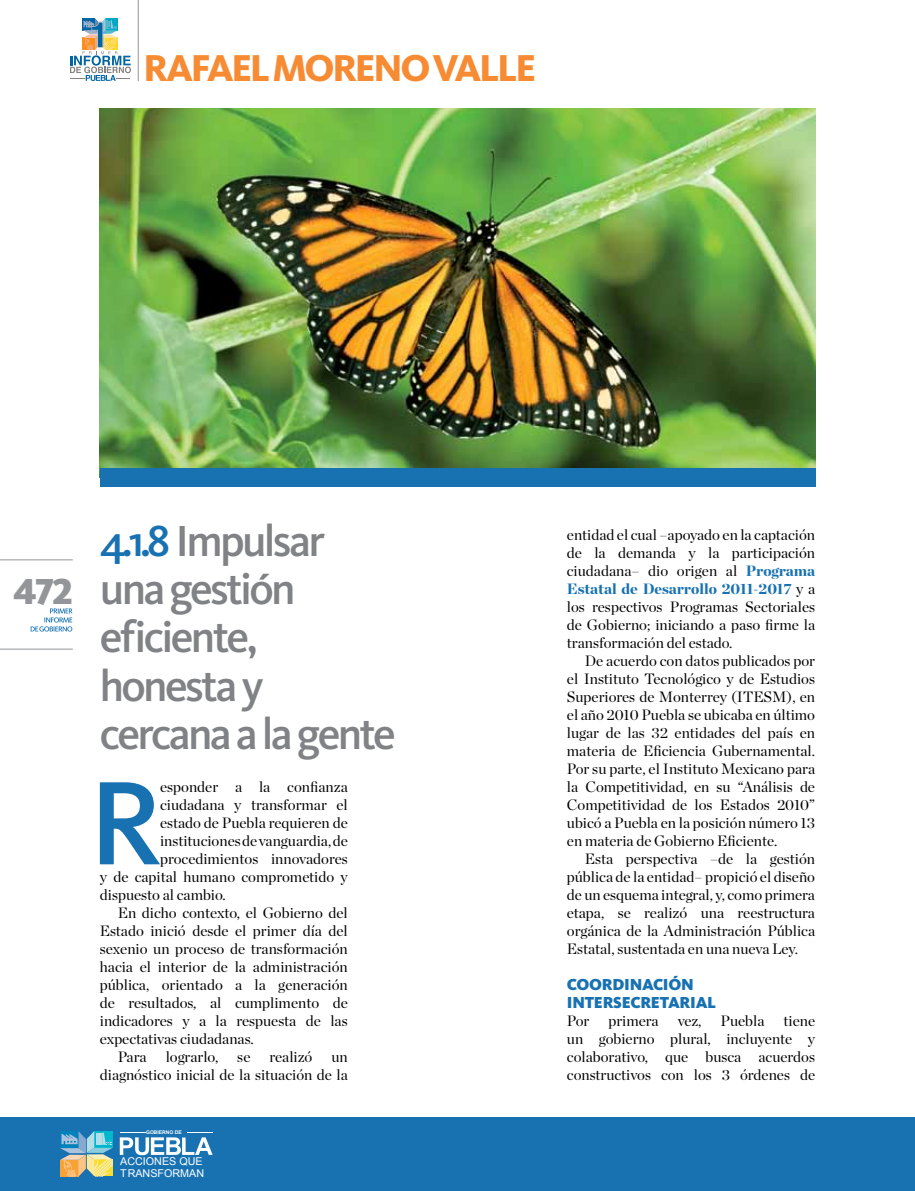
<style>
.page{position:relative;width:915px;height:1191px;background:#fff}
.page>*{position:absolute;margin:0;border:0;box-sizing:border-box;transform-origin:0 0}
.t1{font:500 123.15px "Kievit OT";color:#1872b2}
.t2{font:500 45px/48px "Kievit OT";letter-spacing:-.06em;color:#808285}
.t3{font:800 38.85px "Kievit OT";letter-spacing:-.06em;color:#f68b33}
.t4{font:900 37.5px "Kievit OT";color:#939598}
.t5{font:900 16.5px/18px "Kievit OT";letter-spacing:-.02em;color:#1872b2}
.t6{font:15px/18px "Chronicle Display";color:#000;text-align:right}
.t7{font:900 15px "Chronicle Display";color:#1872b2}
.t8{font:10.8px/12px "Arial";color:#fff}
.t9{font:700 4.95px "Arial";color:#fff}
.s1{color:#1872b2}
.s2{font-weight:900;color:#1872b2}
.s3{font-weight:400;color:#000}
</style>
<div class="page">
<div style="left:0;top:1117px;width:914px;height:74px;background:#1872b2"></div>
<svg style="left:120px;top:1132px;width:92px;height:23px"></svg>
<svg style="left:60px;top:1131px;width:53px;height:46px;background:#98b7a6"></svg>
<hr style="left:138px;top:0;width:1px;height:81px;background:#939598">
<svg style="left:70px;top:18px;width:61px;height:63px"></svg>
<hr style="left:0;top:559px;width:73px;height:1px;background:#939598">
<hr style="left:0;top:649px;width:73px;height:1px;background:#939598">
<svg style="left:31px;top:608px;width:41px;height:23px"></svg>
<img style="left:100px;top:108px;width:714px;height:360px">
<div style="left:100px;top:468px;width:714px;height:18px;background:#1872b2"></div>
<p class="t3" style="left:144px;top:45px;width:394px">RAFAEL MORENO VALLE</p>
<p class="t4" style="left:13px;top:568px;width:61px">472</p>
<p class="t2" style="left:100px;top:517px;width:297px"><span class="s1">4.1.8</span> Impulsar una gestión eficiente, honesta y cercana a la gente</p>
<p class="t1" style="left:89px;top:748px;width:75px">R</p>
<p class="t6" style="left:160px;top:778px;width:189px">esponder a la confianza</p>
<p class="t6" style="left:160px;top:796px;width:189px">ciudadana y transformar el</p>
<p class="t6" style="left:160px;top:814px;width:189px">estado de Puebla requieren de</p>
<p class="t6" style="left:160px;top:832px;width:189px">instituciones de vanguardia, de</p>
<p class="t6" style="left:160px;top:850px;width:189px">procedimientos innovadores</p>
<p class="t6" style="left:100px;top:868px;width:249px">y de capital humano comprometido y</p>
<p class="t6" style="left:100px;top:886px;width:127px">dispuesto al cambio.</p>
<p class="t6" style="left:118px;top:904px;width:231px">En dicho contexto, el Gobierno del</p>
<p class="t6" style="left:100px;top:922px;width:249px">Estado inició desde el primer día del</p>
<p class="t6" style="left:100px;top:940px;width:249px">sexenio un proceso de transformación</p>
<p class="t6" style="left:100px;top:958px;width:249px">hacia el interior de la administración</p>
<p class="t6" style="left:100px;top:976px;width:249px">pública, orientado a la generación</p>
<p class="t6" style="left:100px;top:994px;width:249px">de resultados, al cumplimento de</p>
<p class="t6" style="left:100px;top:1012px;width:249px">indicadores y a la respuesta de las</p>
<p class="t6" style="left:100px;top:1030px;width:155px">expectativas ciudadanas.</p>
<p class="t6" style="left:118px;top:1048px;width:30px">Para</p>
<p class="t6" style="left:166px;top:1048px;width:54px">lograrlo,</p>
<p class="t6" style="left:237px;top:1048px;width:15px">se</p>
<p class="t6" style="left:269px;top:1048px;width:44px">realizó</p>
<p class="t6" style="left:100px;top:1048px;width:249px">un<br>diagnóstico inicial de la situación de la</p>
<p class="t9" style="left:146px;top:1129px;width:37px">GOBIERNO DE</p>
<p class="t8" style="left:120px;top:1155px;width:85px">ACCIONES QUE<br>TRANSFORMAN</p>
<p class="t6" style="left:566px;top:526px;width:249px">entidad el cual –apoyado en la captación</p>
<p class="t6" style="left:566px;top:544px;width:250px">de la demanda y la participación</p>
<p class="t6" style="left:566px;top:562px;width:249px">ciudadana– dio origen al <span class="s2">Programa</span></p>
<p class="t7" style="left:566px;top:580px;width:250px">Estatal de Desarrollo 2011-2017 <span class="s3">y a</span></p>
<p class="t6" style="left:566px;top:598px;width:250px">los respectivos Programas Sectoriales</p>
<p class="t6" style="left:566px;top:616px;width:250px">de Gobierno; iniciando a paso firme la</p>
<p class="t6" style="left:566px;top:634px;width:167px">transformación del estado.</p>
<p class="t6" style="left:584px;top:652px;width:232px">De acuerdo con datos publicados por</p>
<p class="t6" style="left:566px;top:670px;width:249px">el Instituto Tecnológico y de Estudios</p>
<p class="t6" style="left:566px;top:688px;width:249px">Superiores de Monterrey (ITESM), en</p>
<p class="t6" style="left:566px;top:706px;width:249px">el año 2010 Puebla se ubicaba en último</p>
<p class="t6" style="left:566px;top:724px;width:249px">lugar de las 32 entidades del país en</p>
<p class="t6" style="left:566px;top:742px;width:249px">materia de Eficiencia Gubernamental.</p>
<p class="t6" style="left:566px;top:760px;width:250px">Por su parte, el Instituto Mexicano para</p>
<p class="t6" style="left:566px;top:778px;width:249px">la Competitividad, en su “Análisis de</p>
<p class="t6" style="left:566px;top:796px;width:249px">Competitividad de los Estados 2010”</p>
<p class="t6" style="left:566px;top:814px;width:249px">ubicó a Puebla en la posición número 13</p>
<p class="t6" style="left:566px;top:832px;width:212px">en materia de Gobierno Eficiente.</p>
<p class="t6" style="left:584px;top:850px;width:231px">Esta perspectiva –de la gestión</p>
<p class="t6" style="left:566px;top:868px;width:249px">pública de la entidad– propició el diseño</p>
<p class="t6" style="left:566px;top:886px;width:249px">de un esquema integral, y, como primera</p>
<p class="t6" style="left:566px;top:904px;width:249px">etapa, se realizó una reestructura</p>
<p class="t6" style="left:566px;top:922px;width:250px">orgánica de la Administración Pública</p>
<p class="t6" style="left:566px;top:940px;width:233px">Estatal, sustentada en una nueva Ley.</p>
<p class="t5" style="left:566px;top:975px;width:151px">COORDINACIÓN<br>INTERSECRETARIAL</p>
<p class="t6" style="left:566px;top:1012px;width:24px">Por</p>
<p class="t6" style="left:608px;top:1012px;width:52px">primera</p>
<p class="t6" style="left:677px;top:1012px;width:25px">vez,</p>
<p class="t6" style="left:720px;top:1012px;width:45px">Puebla</p>
<p class="t6" style="left:566px;top:1012px;width:250px;text-align:justify;text-indent:216px">tiene un gobierno plural, incluyente y colaborativo, que busca acuerdos constructivos con los 3 órdenes de</p>
</div>
